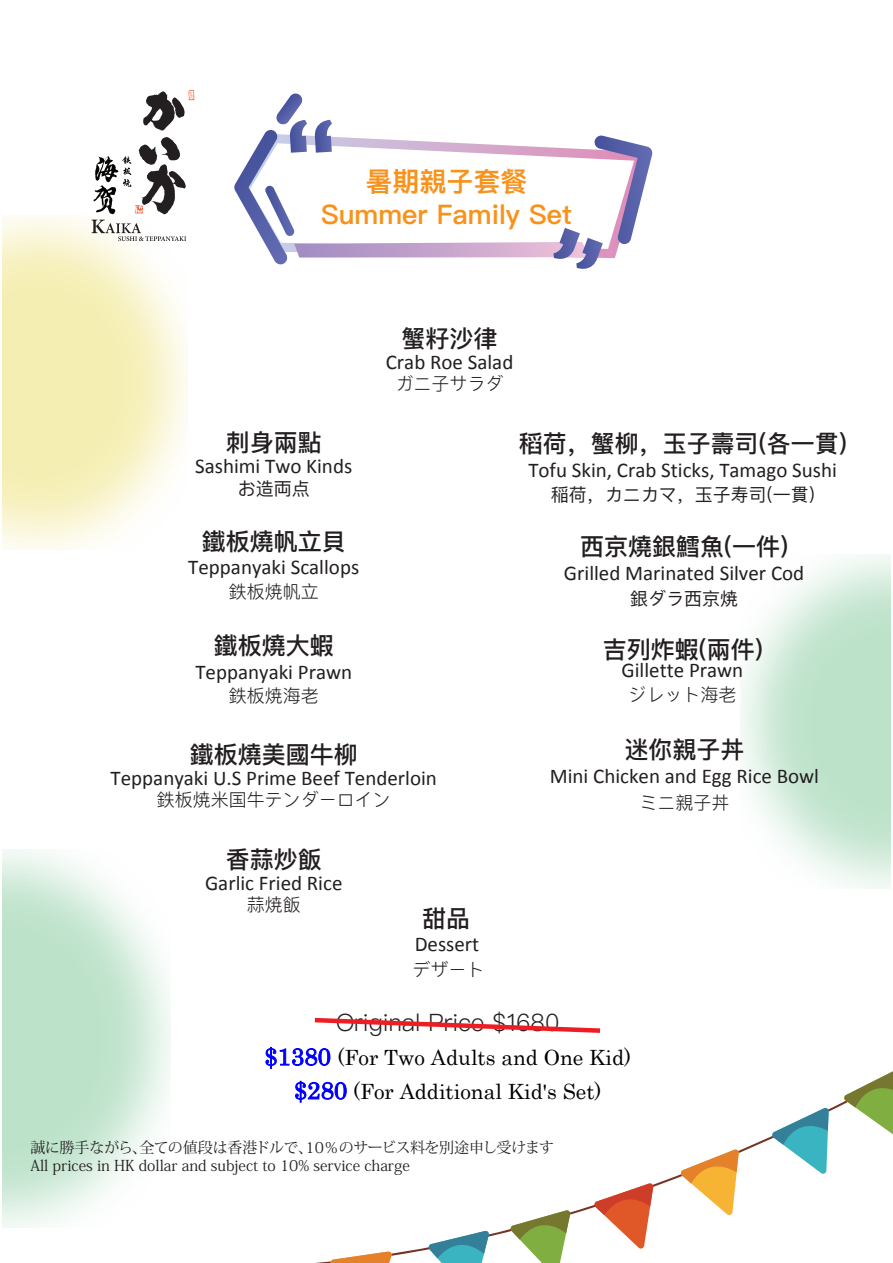
<style>
.page{position:relative;width:893px;height:1263px;background:#fff}
.page>*{position:absolute;margin:0;border:0;box-sizing:border-box;transform-origin:0 0}
.t1{font:600 27px/32.4px "Ping Fang SC";color:#f7931d;text-align:center}
.t2{font:500 24px "Ping Fang SC";color:#231f20}
.t3{font:300 24px "Ping Fang SC";color:#231f20}
.t4{font:21px "Calibri";color:#231f20}
.t5{font:21px/33.9px "Century";color:#000;text-align:center}
.t6{font:300 18px "Ping Fang SC";color:#231f20}
.t7{font:18px "Ping Fang SC";color:#231f20}
.t8{font:15px/18px "Koz Min Pr 6 N";color:#231f20}
.s1{font-size:24px;color:#0001fe}
</style>
<div class="page">
<svg style="left:844px;top:1071px;width:49px;height:64px"></svg>
<svg style="left:772px;top:1108px;width:57px;height:66px"></svg>
<svg style="left:681px;top:1149px;width:58px;height:66px"></svg>
<svg style="left:594px;top:1183px;width:59px;height:66px"></svg>
<svg style="left:330px;top:1251px;width:62px;height:12px"></svg>
<svg style="left:510px;top:1210px;width:60px;height:53px"></svg>
<svg style="left:429px;top:1231px;width:60px;height:32px"></svg>
<svg style="left:314px;top:1017px;width:287px;height:16px"></svg>
<svg style="left:143px;top:90px;width:51px;height:41px"></svg>
<svg style="left:92px;top:220px;width:94px;height:21px"></svg>
<svg style="left:93px;top:137px;width:93px;height:77px"></svg>
<svg style="left:234px;top:94px;width:418px;height:175px"></svg>
<p class="t1" style="left:321px;top:165px;width:252px">暑期親子套餐<br>Summer Family Set</p>
<p class="t2" style="left:402px;top:323px;width:97px">蟹籽沙律</p>
<p class="t4" style="left:386px;top:348px;width:129px">Crab Roe Salad</p>
<p class="t6" style="left:396px;top:372px;width:109px">ガニ子サラダ</p>
<p class="t2" style="left:226px;top:428px;width:97px">刺身兩點</p>
<p class="t4" style="left:195px;top:453px;width:159px">Sashimi Two Kinds</p>
<p class="t7" style="left:238px;top:477px;width:73px">お造両点</p>
<p class="t2" style="left:519px;top:429px;width:329px">稻荷，蟹柳，玉子壽司(各一貫)</p>
<p class="t4" style="left:528px;top:457px;width:310px">Tofu Skin, Crab Sticks, Tamago Sushi</p>
<p class="t7" style="left:551px;top:483px;width:265px">稲荷，カニカマ，玉子寿司(一貫)</p>
<p class="t2" style="left:580px;top:531px;width:209px">西京燒銀鱈魚(一件)</p>
<p class="t4" style="left:564px;top:560px;width:242px">Grilled Marinated Silver Cod</p>
<p class="t7" style="left:630px;top:587px;width:109px">銀ダラ西京焼</p>
<p class="t2" style="left:202px;top:527px;width:145px">鐵板燒帆立貝</p>
<p class="t4" style="left:188px;top:554px;width:173px">Teppanyaki Scallops</p>
<p class="t6" style="left:229px;top:580px;width:91px">鉄板焼帆立</p>
<p class="t2" style="left:214px;top:631px;width:121px">鐵板燒大蝦</p>
<p class="t4" style="left:195px;top:659px;width:158px">Teppanyaki Prawn</p>
<p class="t6" style="left:229px;top:685px;width:91px">鉄板焼海老</p>
<p class="t2" style="left:190px;top:740px;width:169px">鐵板燒美國牛柳</p>
<p class="t4" style="left:111px;top:765px;width:328px">Teppanyaki U.S Prime Beef Tenderloin</p>
<p class="t6" style="left:157px;top:789px;width:236px">鉄板焼米国牛テンダーロイン</p>
<p class="t2" style="left:226px;top:844px;width:97px">香蒜炒飯</p>
<p class="t4" style="left:205px;top:869px;width:139px">Garlic Fried Rice</p>
<p class="t6" style="left:247px;top:893px;width:55px">蒜焼飯</p>
<p class="t2" style="left:603px;top:634px;width:161px">吉列炸蝦(兩件)</p>
<p class="t4" style="left:622px;top:657px;width:123px">Gillette Prawn</p>
<p class="t6" style="left:628px;top:683px;width:109px">ジレット海老</p>
<p class="t2" style="left:624px;top:735px;width:121px">迷你親子丼</p>
<p class="t4" style="left:550px;top:763px;width:271px">Mini Chicken and Egg Rice Bowl</p>
<p class="t6" style="left:639px;top:792px;width:91px">ミニ親子丼</p>
<p class="t2" style="left:422px;top:904px;width:49px">甜品</p>
<p class="t4" style="left:415px;top:931px;width:66px">Dessert</p>
<p class="t6" style="left:412px;top:958px;width:73px">デザート</p>
<p class="t3" style="left:336px;top:1008px;width:225px">Original Price $1680</p>
<p class="t5" style="left:264px;top:1039px;width:369px"><span class="s1">$1380</span> (For Two Adults and One Kid) <span class="s1">$280</span> (For Additional Kid's Set)</p>
<p class="t8" style="left:30px;top:1139px;width:525px">誠に勝手ながら、全ての値段は香港ドルで、10％のサービス料を別途申し受けます<br>All prices in HK dollar and subject to 10% service charge</p>
</div>
